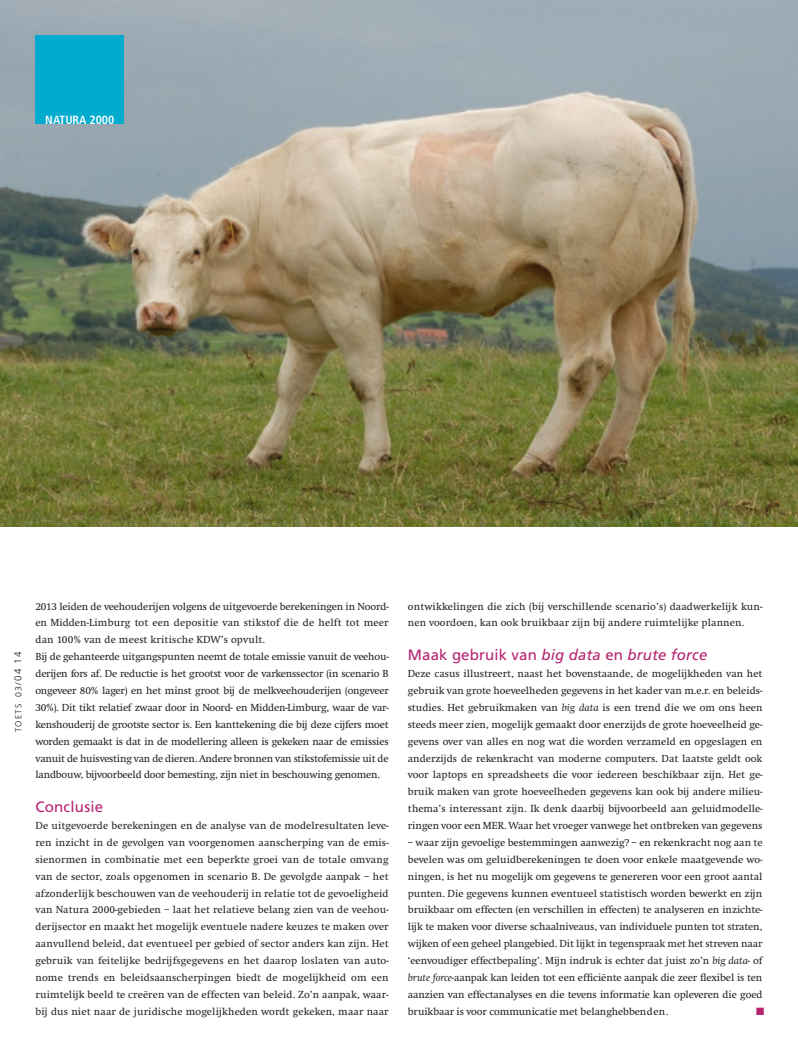
<style>
.page{position:relative;width:798px;height:1053px;background:#fff}
.page>*{position:absolute;margin:0;border:0;box-sizing:border-box;transform-origin:0 0}
._05_tussenkop{font:italic 15px "Frutiger";letter-spacing:.01em;color:#b62270}
._05_tussenkop-2{font:15px "Frutiger";letter-spacing:.015em;color:#b62270}
._00_rubriek{font:700 condensed 11.88px "Frutiger";color:#fff}
._06_broodtekst{font:10.62px/16.9px "Swift";letter-spacing:.01em;color:#231f20;text-align:justify}
._06_broodtekst-2{font:10.62px "Zapf Dingbats ITC";color:#b62270}
.t1{font:300 8.75px "Frutiger";letter-spacing:.14em;color:#231f20}
.s1{font-size:10px}
.s2{font-style:normal}
.s3{font-style:italic}
</style>
<div class="page">
<img style="left:0;top:0;width:797px;height:526px">
<div style="left:35px;top:35px;width:89px;height:89px;background:#00abcd"></div>
<p class="_00_rubriek" style="left:45px;top:113px;width:70px">NATURA 2000</p>
<p class="t1" style="left:13px;top:732px;width:82px;rotate:-90deg">TOETS 03/<span class="s1">04 14</span></p>
<p class="_06_broodtekst" style="left:35px;top:597px;width:354px">2013 leiden de veehouderijen volgens de uitgevoerde berekeningen in Noord&shy;en Midden-Limburg tot een depositie van stikstof die de helft tot meer dan 100% van de meest kritische KDW’s opvult.</p>
<p class="_06_broodtekst" style="left:35px;top:648px;width:354px">Bij de gehanteerde uitgangspunten neemt de totale emissie vanuit de veehou&shy;derijen fors af. De reductie is het grootst voor de varkenssector (in scenario B ongeveer 80% lager) en het minst groot bij de melkveehouderijen (ongeveer 30%). Dit tikt relatief zwaar door in Noord- en Midden-Limburg, waar de var&shy;kenshouderij de grootste sector is. Een kanttekening die bij deze cijfers moet worden gemaakt is dat in de modellering alleen is gekeken naar de emissies vanuit de huisvesting van de dieren. Andere bronnen van stikstofemissie uit de landbouw, bijvoorbeeld door bemesting, zijn niet in beschouwing genomen.</p>
<p class="_05_tussenkop-2" style="left:35px;top:798px;width:69px">Conclusie</p>
<p class="_06_broodtekst" style="left:35px;top:817px;width:354px">De uitgevoerde berekeningen en de analyse van de modelresultaten leve&shy;ren inzicht in de gevolgen van voorgenomen aanscherping van de emis&shy;sienormen in combinatie met een beperkte groei van de totale omvang van de sector, zoals opgenomen in scenario B. De gevolgde aanpak – het afzonderlijk beschouwen van de veehouderij in relatie tot de gevoeligheid van Natura 2000-gebieden – laat het relatieve belang zien van de veehou&shy;derijsector en maakt het mogelijk eventuele nadere keuzes te maken over aanvullend beleid, dat eventueel per gebied of sector anders kan zijn. Het gebruik van feitelijke bedrijfsgegevens en het daarop loslaten van auto&shy;nome trends en beleidsaanscherpingen biedt de mogelijkheid om een ruimtelijk beeld te creëren van de effecten van beleid. Zo’n aanpak, waar&shy;bij dus niet naar de juridische mogelijkheden wordt gekeken, maar naar</p>
<p class="_06_broodtekst" style="left:407px;top:597px;width:356px">ontwikkelingen die zich (bij verschillende scenario’s) daadwerkelijk kun&shy;nen voordoen, kan ook bruikbaar zijn bij andere ruimtelijke plannen.</p>
<p class="_05_tussenkop" style="left:407px;top:646px;width:301px"><span class="s2">Maak gebruik van</span> big data <span class="s2">en</span> brute force</p>
<p class="_06_broodtekst" style="left:407px;top:665px;width:356px">Deze casus illustreert, naast het bovenstaande, de mogelijkheden van het gebruik van grote hoeveelheden gegevens in het kader van m.e.r. en beleids&shy;studies. Het gebruikmaken van <span class="s3">big data</span> is een trend die we om ons heen steeds meer zien, mogelijk gemaakt door enerzijds de grote hoeveelheid ge&shy;gevens over van alles en nog wat die worden verzameld en opgeslagen en anderzijds de rekenkracht van moderne computers. Dat laatste geldt ook voor laptops en spreadsheets die voor iedereen beschikbaar zijn. Het ge&shy;bruik maken van grote hoeveelheden gegevens kan ook bij andere milieu&shy;thema’s interessant zijn. Ik denk daarbij bijvoorbeeld aan geluidmodelle&shy;ringen voor een MER. Waar het vroeger vanwege het ontbreken van gegevens</p>
<p class="_06_broodtekst" style="left:407px;top:834px;width:356px">– waar zijn gevoelige bestemmingen aanwezig? – en rekenkracht nog aan te bevelen was om geluidberekeningen te doen voor enkele maatgevende wo&shy;ningen, is het nu mogelijk om gegevens te genereren voor een groot aantal punten. Die gegevens kunnen eventueel statistisch worden bewerkt en zijn bruikbaar om effecten (en verschillen in effecten) te analyseren en inzichte&shy;lijk te maken voor diverse schaalniveaus, van individuele punten tot straten, wijken of een geheel plangebied. Dit lijkt in tegenspraak met het streven naar ‘eenvoudiger effectbepaling’. Mijn indruk is echter dat juist zo’n <span class="s3">big data</span>- of <span class="s3">brute force</span>-aanpak kan leiden tot een efficiënte aanpak die zeer flexibel is ten aanzien van effectanalyses en die tevens informatie kan opleveren die goed bruikbaar is voor communicatie met belanghebbenden.</p>
<p class="_06_broodtekst-2" style="left:755px;top:1006px;width:10px">■</p>
</div>
